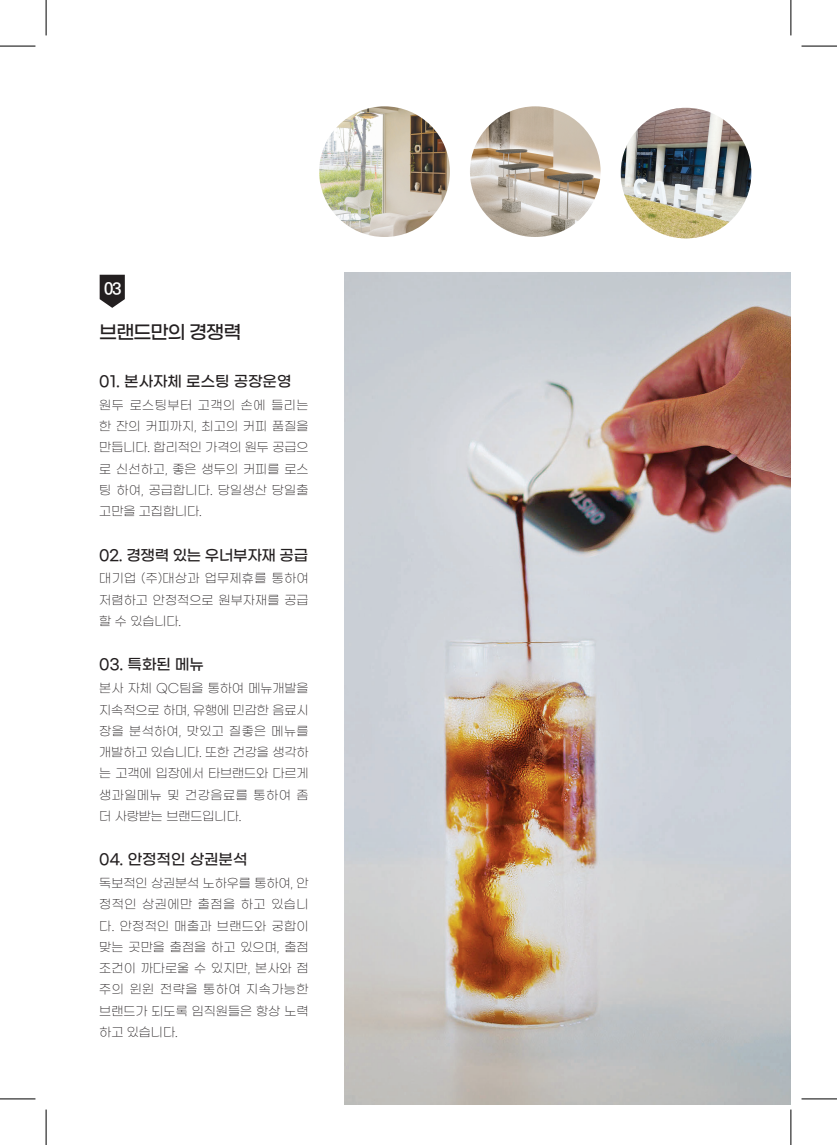
<style>
.page{position:relative;width:837px;height:1145px;background:#fff}
.page>*{position:absolute;margin:0;border:0;box-sizing:border-box;transform-origin:0 0}
.t1{font:500 18.75px "Gmarket Sans";letter-spacing:-.05em;color:#231f20}
.t2{font:700 16.25px "Ko Pub Dotum";color:#fff}
.t3{font:500 15px "Gmarket Sans";color:#231f20}
.t4{font:500 15px "Gmarket Sans";letter-spacing:-.02em;color:#231f20}
.t5{font:300 12.5px/21.2px "Gmarket Sans";letter-spacing:.01em;color:#231f20;text-align:justify}
</style>
<div class="page">
<img style="left:344px;top:273px;width:446px;height:831px">
<svg style="left:100px;top:275px;width:25px;height:33px"></svg>
<img style="left:470px;top:106px;width:130px;height:131px;border-radius:65px">
<img style="left:319px;top:106px;width:130px;height:131px;border-radius:65px">
<img style="left:620px;top:108px;width:131px;height:130px;border-radius:65px">
<hr style="left:0;top:46px;width:35px;height:1px;background:#000">
<hr style="left:801px;top:46px;width:35px;height:1px;background:#000">
<hr style="left:0;top:1098px;width:35px;height:1px;background:#000">
<hr style="left:801px;top:1098px;width:35px;height:1px;background:#000">
<hr style="left:46px;top:0;width:1px;height:35px;background:#000">
<hr style="left:46px;top:1109px;width:1px;height:35px;background:#000">
<hr style="left:790px;top:0;width:1px;height:35px;background:#000">
<hr style="left:790px;top:1109px;width:1px;height:35px;background:#000">
<h2 class="t2" style="left:104px;top:281px;width:19px">03</h2>
<h1 class="t1" style="left:99px;top:322px;width:144px">브랜드만의 경쟁력</h1>
<p class="t3" style="left:99px;top:373px;width:194px">01. 본사자체 로스팅 공장운영</p>
<p class="t5" style="left:99px;top:395px;width:211px">원두 로스팅부터 고객의 손에 들리는 한 잔의 커피까지, 최고의 커피 품질을 만듭니다. 합리적인 가격의 원두 공급으 로 신선하고, 좋은 생두의 커피를 로스 팅 하여, 공급합니다. 당일생산 당일출 고만을 고집합니다.</p>
<p class="t4" style="left:99px;top:547px;width:210px">02. 경쟁력 있는 우너부자재 공급</p>
<p class="t5" style="left:99px;top:568px;width:211px">대기업 (주)대상과 업무제휴를 통하여 저렴하고 안정적으로 원부자재를 공급 할 수 있습니다.</p>
<p class="t3" style="left:99px;top:656px;width:106px">03. 특화된 메뉴</p>
<p class="t5" style="left:99px;top:678px;width:211px">본사 자체 QC팀을 통하여 메뉴개발을 지속적으로 하며, 유행에 민감한 음료시 장을 분석하여, 맛있고 질좋은 메뉴를 개발하고 있습니다. 또한 건강을 생각하 는 고객에 입장에서 타브랜드와 다르게 생과일메뉴 및 건강음료를 통하여 좀 더 사랑받는 브랜드입니다.</p>
<p class="t3" style="left:99px;top:851px;width:150px">04. 안정적인 상권분석</p>
<p class="t5" style="left:99px;top:873px;width:211px">독보적인 상권분석 노하우를 통하여, 안 정적인 상권에만 출점을 하고 있습니 다. 안정적인 매출과 브랜드와 궁합이 맞는 곳만을 출점을 하고 있으며, 출점 조건이 까다로울 수 있지만, 본사와 점 주의 윈윈 전략을 통하여 지속가능한 브랜드가 되도록 임직원들은 항상 노력 하고 있습니다.</p>
</div>
